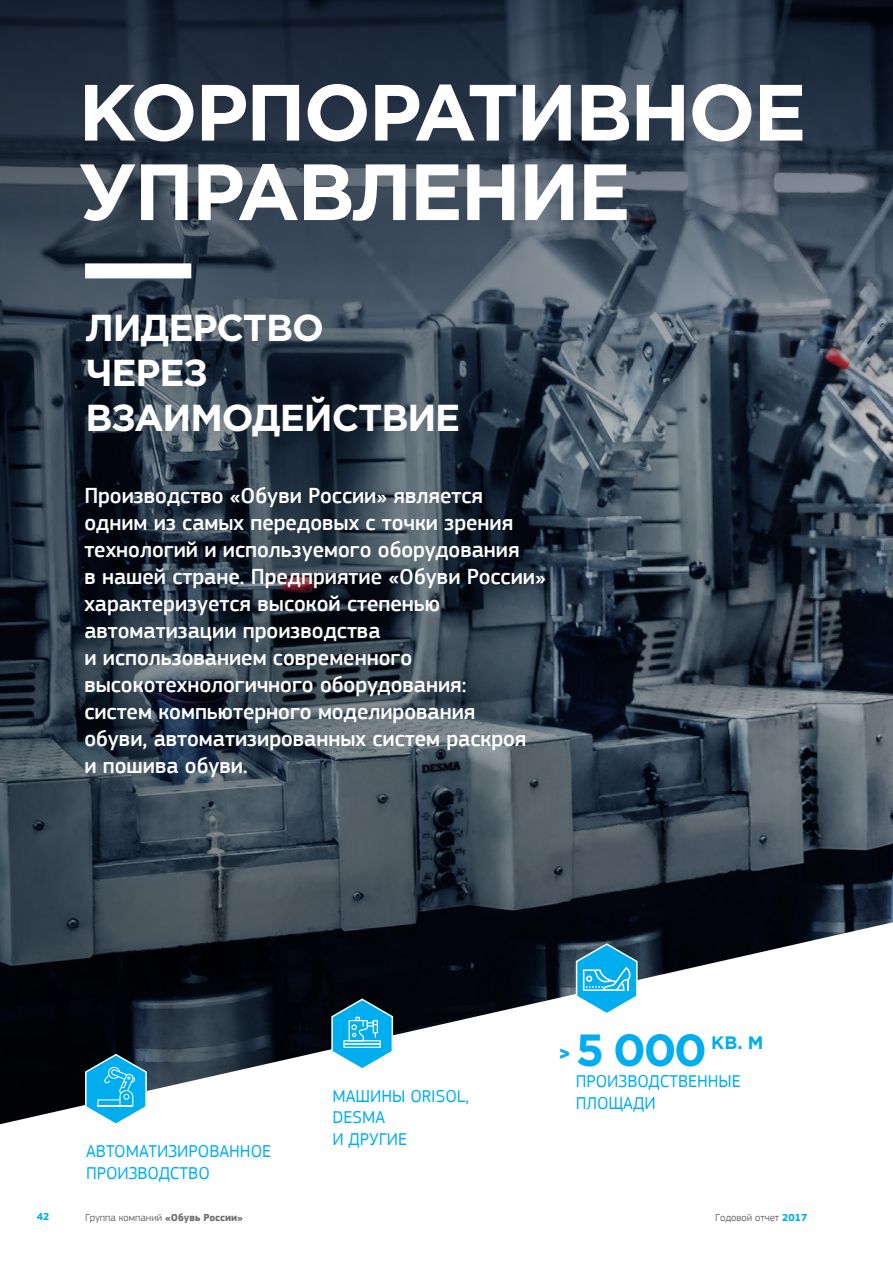
<style>
.page{position:relative;width:893px;height:1263px;background:#fff}
.page>*{position:absolute;margin:0;border:0;box-sizing:border-box;transform-origin:0 0}
.t1{font:700 79.5px/79.5px "Gotham Pro";letter-spacing:-.03em;color:#fff}
.t2{font:700 45px "Gotham Pro";color:#00aeef}
.t3{font:700 37.5px/45px "Gotham Pro";letter-spacing:-.03em;color:#fff}
.t4{font:500 22.5px/27px "PF Square Sans Pro";color:#fff}
.t5{font:18px/21.6px "PF Square Sans Pro";color:#00aeef}
.t6{font:700 18px "Gotham Pro";color:#00aeef}
.t7{font:900 18px "Gotham Pro";color:#00aeef}
.t8{font:10.5px "PF Square Sans Pro";color:#6c6d70}
.t9{font:700 10.5px "PF Square Sans Pro";color:#00aeef}
.s1{font-weight:700}
.s2{font-weight:700;color:#00aeef}
</style>
<div class="page">
<img style="left:0;top:0;width:893px;height:1124px">
<div style="left:85px;top:263px;width:106px;height:15px;background:#fff"></div>
<svg style="left:574px;top:942px;width:65px;height:74px"></svg>
<svg style="left:84px;top:1052px;width:64px;height:72px"></svg>
<hr style="left:98px;top:1106px;width:34px;height:1px;background:#fff">
<svg style="left:330px;top:997px;width:64px;height:74px"></svg>
<p class="t1" style="left:78px;top:71px;width:730px">КОРПОРАТИВНОЕ<br>УПРАВЛЕНИЕ</p>
<p class="t3" style="left:85px;top:304px;width:376px">ЛИДЕРСТВО<br>ЧЕРЕЗ<br>ВЗАИМОДЕЙСТВИЕ</p>
<p class="t4" style="left:84px;top:483px;width:463px">Производство «Обуви России» является одним из самых передовых с точки зрения технологий и используемого оборудования<br>в нашей стране. Предприятие «Обуви России» характеризуется высокой степенью автоматизации производства<br>и использованием современного высокотехнологичного оборудования:<br>систем компьютерного моделирования<br>обуви, автоматизированных систем раскроя<br>и пошива обуви.</p>
<p class="t5" style="left:86px;top:1140px;width:187px">АВТОМАТИЗИРОВАННОЕ</p>
<p class="t5" style="left:86px;top:1162px;width:125px">ПРОИЗВОДСТВО</p>
<p class="t5" style="left:332px;top:1085px;width:138px">МАШИНЫ ORISOL,</p>
<p class="t5" style="left:332px;top:1107px;width:54px">DESMA</p>
<p class="t5" style="left:332px;top:1128px;width:76px">И ДРУГИЕ</p>
<p class="t2" style="left:576px;top:1024px;width:133px">5 000</p>
<p class="t6" style="left:711px;top:1032px;width:54px">КВ. М</p>
<p class="t5" style="left:576px;top:1071px;width:167px">ПРОИЗВОДСТВЕННЫЕ<br>ПЛОЩАДИ</p>
<p class="t7" style="left:559px;top:1043px;width:13px">&gt;</p>
<p class="t9" style="left:37px;top:1210px;width:14px">42</p>
<p class="t8" style="left:85px;top:1211px;width:160px">Группа компаний <span class="s1">«Обувь России»</span></p>
<p class="t8" style="left:715px;top:1211px;width:93px">Годовой отчет <span class="s2">2017</span></p>
</div>
